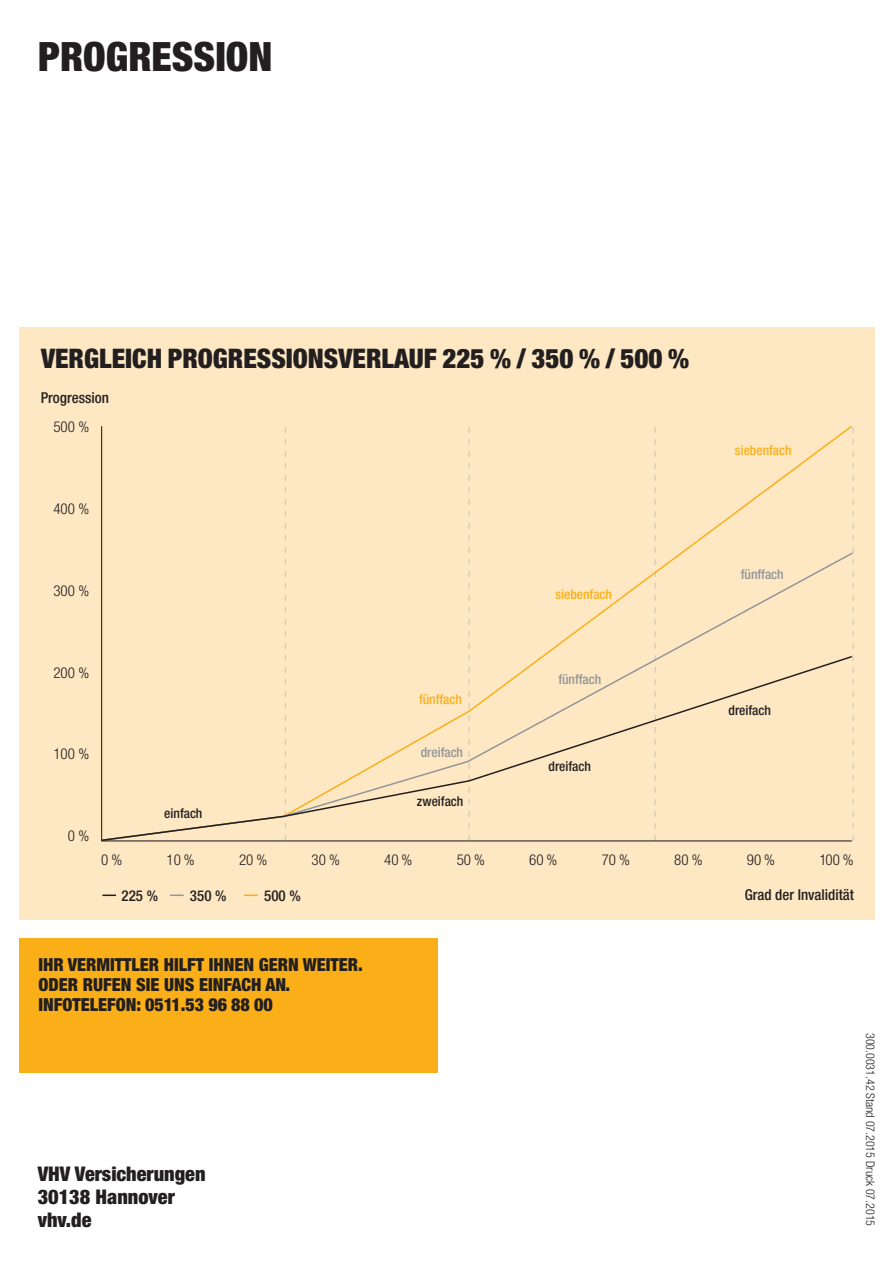
<style>
.page{position:relative;width:893px;height:1263px;background:#fff}
.page>*{position:absolute;margin:0;border:0;box-sizing:border-box;transform-origin:0 0}
.t1{font:900 condensed 40.5px "Helvetica Neue";color:#231f20}
.t2{font:900 condensed 27px "Helvetica Neue";color:#231f20}
.t3{font:900 condensed 20.25px/23.2px "Helvetica Neue";color:#231f20}
.t4{font:900 condensed 18px/19.8px "Helvetica Neue";color:#231f20}
.t5{font:300 condensed 15px "Helvetica Neue";color:#231f20}
.t6{font:500 condensed 15px "Helvetica Neue";color:#231f20}
.t7{font:500 condensed 13.5px "Helvetica Neue";color:#231f20}
.t8{font:500 condensed 13.5px "Helvetica Neue";color:#faaf18}
.t9{font:500 condensed 13.5px "Helvetica Neue";color:#939598}
.t10{font:300 condensed 12px "Helvetica Neue";color:#231f20}
</style>
<div class="page">
<div style="left:19px;top:939px;width:418px;height:134px;background:#faaf18"></div>
<div style="left:19px;top:327px;width:855px;height:593px;background:#fee8c3"></div>
<svg style="left:102px;top:895px;width:14px;height:1px"></svg>
<svg style="left:170px;top:895px;width:14px;height:1px"></svg>
<svg style="left:244px;top:895px;width:14px;height:1px"></svg>
<svg style="left:101px;top:425px;width:752px;height:417px"></svg>
<h1 class="t1" style="left:38px;top:42px;width:236px">PROGRESSION</h1>
<h2 class="t2" style="left:41px;top:348px;width:649px">VERGLEICH PROGRESSIONSVERLAUF 225 % / 350 % / 500 %</h2>
<p class="t6" style="left:41px;top:392px;width:70px">Progression</p>
<p class="t5" style="left:53px;top:422px;width:38px">500 %</p>
<p class="t5" style="left:53px;top:503px;width:38px">400 %</p>
<p class="t5" style="left:53px;top:585px;width:38px">300 %</p>
<p class="t8" style="left:555px;top:590px;width:58px">siebenfach</p>
<p class="t8" style="left:735px;top:446px;width:58px">siebenfach</p>
<p class="t9" style="left:740px;top:569px;width:44px">fünffach</p>
<p class="t5" style="left:53px;top:667px;width:38px">200 %</p>
<p class="t5" style="left:53px;top:749px;width:38px">100 %</p>
<p class="t5" style="left:68px;top:830px;width:23px">0 %</p>
<p class="t7" style="left:164px;top:808px;width:40px">einfach</p>
<p class="t8" style="left:419px;top:695px;width:44px">fünffach</p>
<p class="t9" style="left:421px;top:747px;width:44px">dreifach</p>
<p class="t7" style="left:417px;top:797px;width:48px">zweifach</p>
<p class="t9" style="left:558px;top:675px;width:44px">fünffach</p>
<p class="t7" style="left:548px;top:762px;width:44px">dreifach</p>
<p class="t7" style="left:728px;top:705px;width:44px">dreifach</p>
<p class="t5" style="left:101px;top:854px;width:23px">0%</p>
<p class="t5" style="left:166px;top:854px;width:30px">10%</p>
<p class="t5" style="left:239px;top:854px;width:30px">20%</p>
<p class="t5" style="left:311px;top:854px;width:30px">30%</p>
<p class="t5" style="left:384px;top:854px;width:30px">40%</p>
<p class="t5" style="left:456px;top:854px;width:30px">50%</p>
<p class="t5" style="left:529px;top:854px;width:30px">60%</p>
<p class="t5" style="left:601px;top:854px;width:30px">70%</p>
<p class="t5" style="left:674px;top:854px;width:30px">80%</p>
<p class="t5" style="left:746px;top:854px;width:30px">90%</p>
<p class="t5" style="left:819px;top:854px;width:36px">100 %</p>
<p class="t6" style="left:121px;top:891px;width:38px">225 %</p>
<p class="t6" style="left:190px;top:890px;width:38px">350 %</p>
<p class="t6" style="left:264px;top:890px;width:38px">500 %</p>
<p class="t6" style="left:744px;top:889px;width:111px">Grad der Invalidität</p>
<p class="t4" style="left:38px;top:956px;width:326px">IHR VERMITTLER HILFT IHNEN GERN WEITER.<br>ODER RUFEN SIE UNS EINFACH AN.<br>INFOTELEFON: 0511.53 96 88 00</p>
<p class="t3" style="left:38px;top:1164px;width:169px">VHV Versicherungen<br>30138 Hannover vhv.de</p>
<p class="t10" style="left:874px;top:1033px;width:195px;rotate:90deg">300.0031.42 Stand 07.2015 Druck 07.2015</p>
</div>
